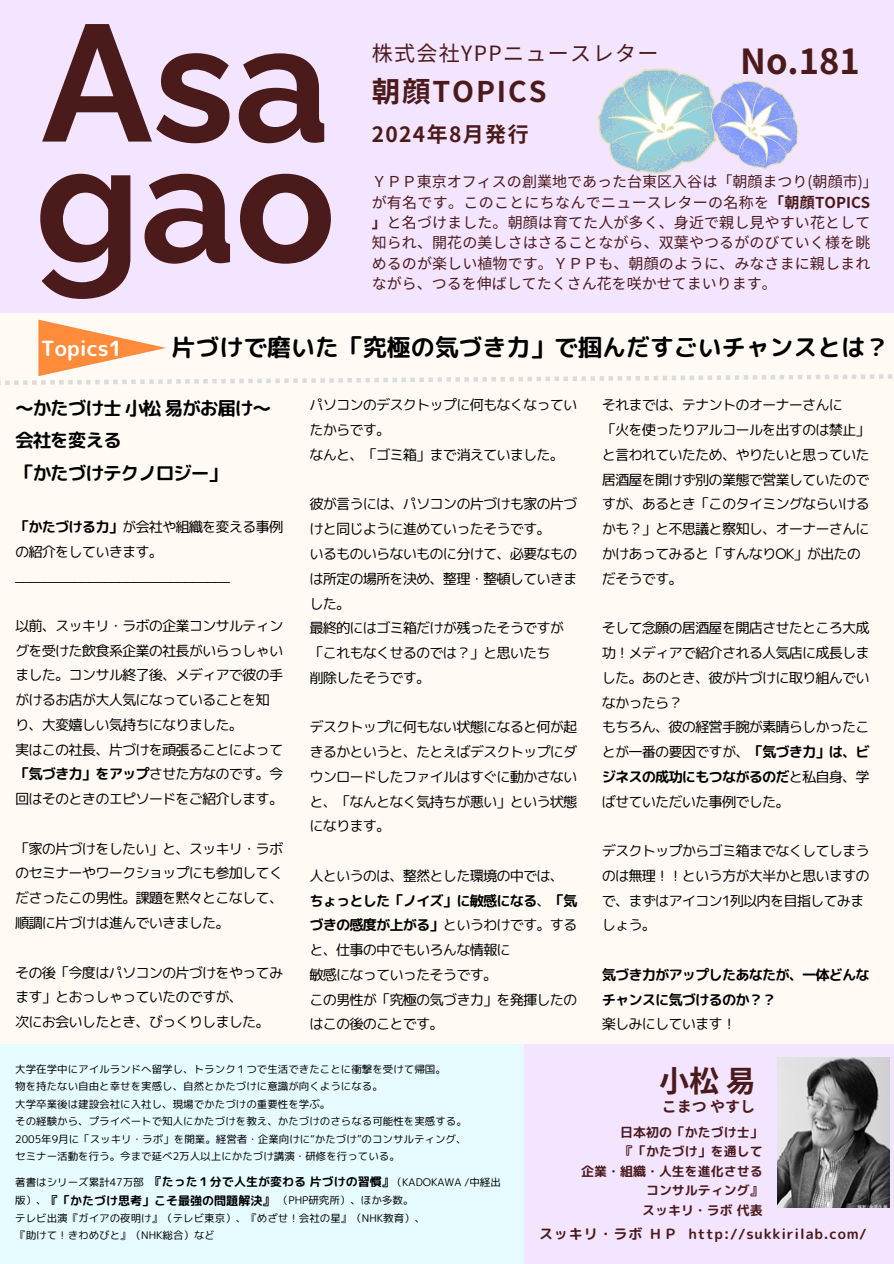
<style>
.page{position:relative;width:894px;height:1264px;background:#fff}
.page>*{position:absolute;margin:0;border:0;box-sizing:border-box;transform-origin:0 0}
.t1{font:700 expanded 153.15px/120.3px "Glow Sans J";color:#4b1b1b}
.t2{font:700 34.5px "Noto Sans JP";color:#4b1b1b}
.t3{font:700 30px "Noto Sans JP";color:#4b1b1b}
.t4{font:700 28.5px "Noto Sans JP";letter-spacing:.065em;color:#4b1b1b}
.t5{font:24px "rounded mplus 1 p bold";letter-spacing:-.005em;color:#000}
.t6{font:21px "Noto Sans JP";letter-spacing:.065em;color:#4b1b1b}
.t7{font:700 21px "Noto Sans JP";letter-spacing:.065em;color:#4b1b1b}
.t8{font:21px "rounded mplus 1 p bold";color:#fff}
.t9{font:18.75px "rounded mplus 1 p bold";letter-spacing:-.065em;color:#000}
.t10{font:15px/20.2px "Noto Sans JP";letter-spacing:.005em;color:#4b1b1b}
.t11{font:700 15px "Noto Sans JP";color:#4b1b1b}
.t12{font:14.25px/24.8px "rounded mplus 1 p regular";letter-spacing:-.065em;color:#000}
.t13{font:14.25px/24.8px "rounded mplus 1 p bold";letter-spacing:-.065em;color:#000;text-align:justify}
.t14{font:14.1px "rounded mplus 1 p bold";letter-spacing:.06em;color:#4b1b1b}
.t15{font:12.9px "rounded mplus 1 p bold";color:#4b1b1b}
.t16{font:12px "rounded mplus 1 p bold";color:#000}
.t17{font:10.5px/17.5px "rounded mplus 1 p regular";color:#000}
.s1{font-weight:700}
.s2{font-family:"rounded mplus 1 p bold"}
.s3{font-family:"rounded mplus 1 p regular"}
</style>
<div class="page">
<div style="left:0;top:0;width:893px;height:1263px;background:#f3e4ff"></div>
<div style="left:0;top:313px;width:893px;height:731px;background:#fffaf4"></div>
<div style="left:0;top:1044px;width:893px;height:219px;background:#e5fbff"></div>
<div style="left:524px;top:1044px;width:369px;height:219px;background:#f3e4ff"></div>
<img style="left:777px;top:1057px;width:112px;height:150px">
<svg style="left:0;top:319px;width:893px;height:66px"></svg>
<svg style="left:597px;top:68px;width:202px;height:106px"></svg>
<h2 class="t1" style="left:35px;top:15px;width:302px">Asa gao</h2>
<p class="t6" style="left:371px;top:36px;width:288px">株式会社YPPニュースレター</p>
<p class="t4" style="left:371px;top:69px;width:176px">朝顔TOPICS</p>
<p class="t7" style="left:371px;top:117px;width:157px">2024年8月発行</p>
<p class="t10" style="left:371px;top:171px;width:507px">ＹＰＰ東京オフィスの創業地であった台東区入谷は「朝顔まつり(朝顔市)」が有名です。このことにちなんでニュースレターの名称を<span class="s1">「朝顔TOPICS」</span>と名づけました。朝顔は育てた人が多く、身近で親し見やすい花として知られ、開花の美しさはさることながら、双葉やつるがのびていく様を眺めるのが楽しい植物です。ＹＰＰも、朝顔のように、みなさまに親しまれながら、つるを伸ばしてたくさん花を咲かせてまいります。</p>
<h6 class="t2" style="left:740px;top:34px;width:121px">No.181</h6>
<h5 class="t8" style="left:41px;top:333px;width:83px">Topics1</h5>
<p class="t5" style="left:171px;top:330px;width:719px">片づけで磨いた「究極の気づき力」で掴んだすごいチャンスとは？</p>
<p class="t9" style="left:15px;top:394px;width:257px">〜かたづけ士小松易がお届け〜</p>
<p class="t9" style="left:15px;top:427px;width:108px">会社を変える</p>
<p class="t9" style="left:15px;top:460px;width:213px">「かたづけテクノロジー」</p>
<p class="t12" style="left:15px;top:514px;width:269px"><span class="s2">「かたづける力」</span>が会社や組織を変える事例の紹介をしていきます。_____________________________</p>
<p class="t12" style="left:15px;top:613px;width:269px">以前、スッキリ・ラボの企業コンサルティングを受けた飲食系企業の社長がいらっしゃいました。コンサル終了後、メディアで彼の手がけるお店が大人気になっていることを知り、大変嬉しい気持ちになりました。</p>
<p class="t12" style="left:15px;top:737px;width:269px;text-align:justify">実はこの社長、片づけを頑張ることによって<span class="s2">「気づき力」をアップ</span>させた方なのです。今回はそのときのエピソードをご紹介します。</p>
<p class="t12" style="left:15px;top:836px;width:269px;text-align:justify">「家の片づけをしたい」と、スッキリ・ラボのセミナーやワークショップにも参加してくださったこの男性。課題を黙々とこなして、順調に片づけは進んでいきました。</p>
<p class="t12" style="left:15px;top:959px;width:269px">その後「今度はパソコンの片づけをやってみます」とおっしゃっていたのですが、</p>
<p class="t12" style="left:15px;top:1009px;width:256px">次にお会いしたとき、びっくりしました。</p>
<p class="t12" style="left:309px;top:392px;width:269px">パソコンのデスクトップに何もなくなっていたからです。</p>
<p class="t12" style="left:309px;top:442px;width:256px">なんと、「ゴミ箱」まで消えていました。</p>
<p class="t12" style="left:309px;top:491px;width:269px">彼が言うには、パソコンの片づけも家の片づけと同じように進めていったそうです。</p>
<p class="t12" style="left:309px;top:541px;width:269px;text-align:justify">いるものいらないものに分けて、必要なものは所定の場所を決め、整理・整頓していきました。</p>
<p class="t12" style="left:309px;top:615px;width:256px">最終的にはゴミ箱だけが残ったそうですが</p>
<p class="t12" style="left:309px;top:640px;width:243px">「これもなくせるのでは？」と思いたち</p>
<p class="t12" style="left:309px;top:665px;width:123px">削除したそうです。</p>
<p class="t12" style="left:309px;top:714px;width:269px;text-align:justify">デスクトップに何もない状態になると何が起きるかというと、たとえばデスクトップにダウンロードしたファイルはすぐに動かさないと、「なんとなく気持ちが悪い」という状態になります。</p>
<p class="t12" style="left:309px;top:863px;width:256px">人というのは、整然とした環境の中では、</p>
<p class="t13" style="left:309px;top:887px;width:269px">ちょっとした「ノイズ」に敏感になる<span class="s3">、</span>「気づきの感度が上がる」<span class="s3">というわけです。すると、仕事の中でもいろんな情報に</span></p>
<p class="t12" style="left:309px;top:962px;width:189px">敏感になっていったそうです。</p>
<p class="t12" style="left:309px;top:986px;width:269px">この男性が「究極の気づき力」を発揮したのはこの後のことです。</p>
<p class="t12" style="left:601px;top:392px;width:243px">それまでは、テナントのオーナーさんに</p>
<p class="t12" style="left:601px;top:417px;width:269px">「火を使ったりアルコールを出すのは禁止」と言われていたため、やりたいと思っていた居酒屋を開けず別の業態で営業していたのですが、あるとき「このタイミングならいけるかも？」と不思議と察知し、オーナーさんにかけあってみると「すんなりOK」が出たのだそうです。</p>
<p class="t12" style="left:601px;top:615px;width:269px;text-align:justify">そして念願の居酒屋を開店させたところ大成功！メディアで紹介される人気店に成長しました。あのとき、彼が片づけに取り組んでいなかったら？</p>
<p class="t12" style="left:601px;top:714px;width:269px;text-align:justify">もちろん、彼の経営手腕が素晴らしかったことが一番の要因ですが、<span class="s2">「気づき力」は、ビジネスの成功にもつながるのだ</span>と私自身、学ばせていただいた事例でした。</p>
<p class="t12" style="left:601px;top:838px;width:269px">デスクトップからゴミ箱までなくしてしまうのは無理！！という方が大半かと思いますので、まずはアイコン1列以内を目指してみましょう。</p>
<h3 class="t13" style="left:601px;top:962px;width:269px">気づき力がアップしたあなたが、一体どんなチャンスに気づけるのか？？</h3>
<p class="t12" style="left:601px;top:1011px;width:136px">楽しみにしています！</p>
<p class="t17" style="left:15px;top:1059px;width:432px">大学在学中にアイルランドへ留学し、トランク１つで生活できたことに衝撃を受けて帰国。</p>
<p class="t17" style="left:15px;top:1077px;width:369px">物を持たない自由と幸せを実感し、自然とかたづけに意識が向くようになる。</p>
<p class="t17" style="left:15px;top:1094px;width:316px">大学卒業後は建設会社に入社し、現場でかたづけの重要性を学ぶ。</p>
<p class="t17" style="left:15px;top:1112px;width:453px">その経験から、プライベートで知人にかたづけを教え、かたづけのさらなる可能性を実感する。</p>
<p class="t17" style="left:15px;top:1129px;width:453px">2005年9月に「スッキリ・ラボ」を開業。経営者・企業向けに“かたづけ”のコンサルティング、セミナー活動を行う。今まで延べ2万人以上にかたづけ講演・研修を行っている。</p>
<p class="t16" style="left:150px;top:1173px;width:245px">『たった１分で人生が変わる片づけの習慣』</p>
<p class="t16" style="left:46px;top:1191px;width:230px">『「かたづけ思考」こそ最強の問題解決』</p>
<p class="t17" style="left:15px;top:1173px;width:130px">著書はシリーズ累計47万部</p>
<p class="t17" style="left:391px;top:1173px;width:111px">（KADOKAWA /中経出</p>
<p class="t17" style="left:15px;top:1190px;width:33px">版）、</p>
<p class="t17" style="left:278px;top:1190px;width:137px">（PHP研究所）、ほか多数。</p>
<p class="t17" style="left:15px;top:1209px;width:411px">テレビ出演『ガイアの夜明け』（テレビ東京）、『めざせ！会社の星』（NHK教育）、</p>
<p class="t17" style="left:15px;top:1226px;width:201px">『助けて！きわめびと』（NHK総合）など</p>
<h4 class="t3" style="left:658px;top:1057px;width:98px">小松易</h4>
<p class="t11" style="left:661px;top:1094px;width:95px">こまつやすし</p>
<p class="t15" style="left:620px;top:1122px;width:144px">日本初の「かたづけ士」</p>
<p class="t15" style="left:620px;top:1142px;width:144px">『「かたづけ」を通して</p>
<p class="t15" style="left:581px;top:1161px;width:183px">企業・組織・人生を進化させる</p>
<p class="t15" style="left:646px;top:1181px;width:118px">コンサルティング』</p>
<p class="t15" style="left:642px;top:1200px;width:122px">スッキリ・ラボ代表</p>
<p class="t14" style="left:539px;top:1224px;width:329px">スッキリ・ラボＨＰ http://sukkirilab.com/</p>
</div>
